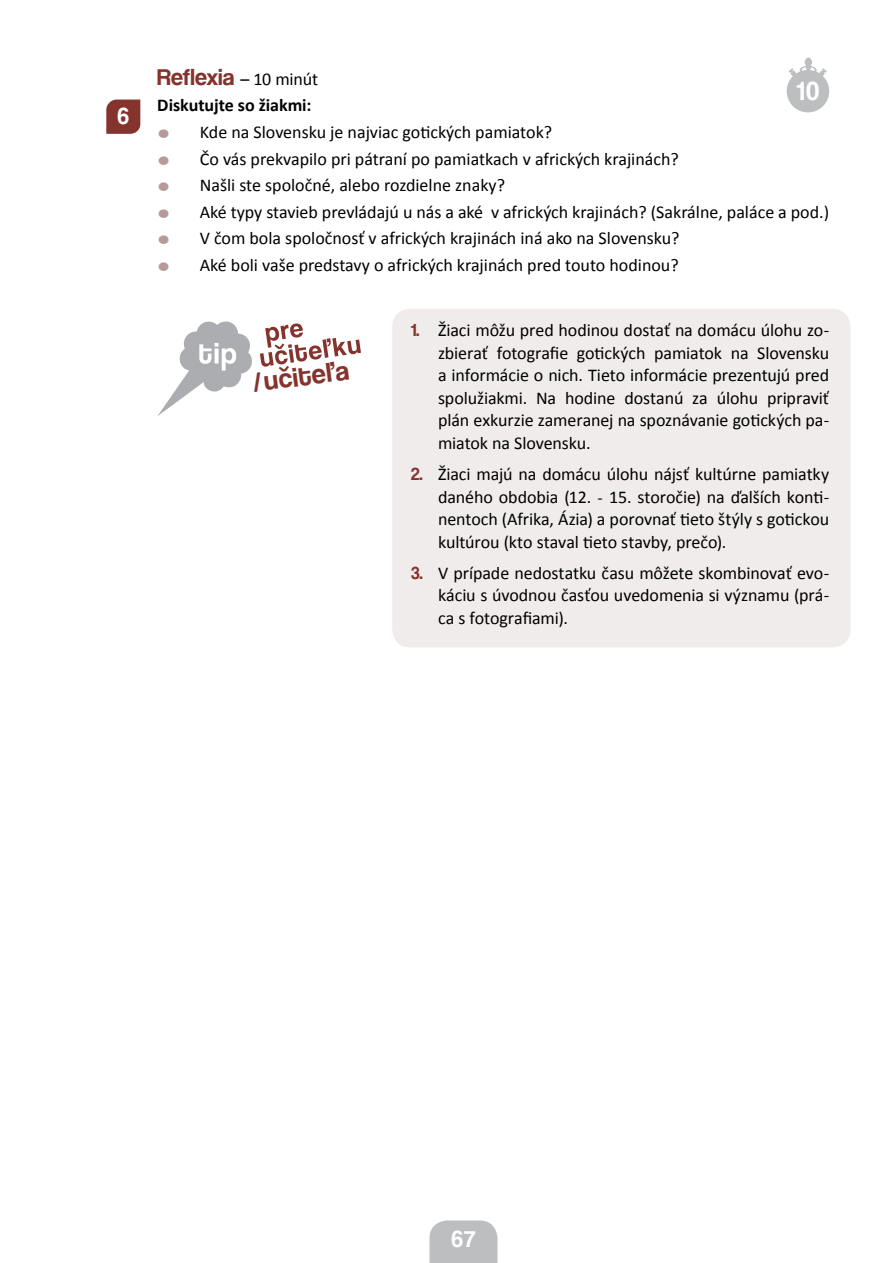
<style>
.page{position:relative;width:893px;height:1263px;background:#fff}
.page>*{position:absolute;margin:0;border:0;box-sizing:border-box;transform-origin:0 0}
.t1{font:28.05px "Coolvetica Rg";color:#85332d}
.t2{font:27px "Coolvetica Rg";color:#fff}
.t3{font:24px "Coolvetica Rg";letter-spacing:.005em;color:#85332d}
.t4{font:24px "Coolvetica Rg";color:#fff}
.t5{font:24px "Coolvetica Rg";color:#fff}
.t6{font:18px/22.5px "Calibri";color:#000;text-align:justify}
.t7{font:700 18px "Calibri";color:#000}
.s1{font-family:"Calibri";font-size:18px;color:#000}
.s2{font-family:"Coolvetica Rg";font-size:30px;color:#b59a99}
.s3{font-family:"Coolvetica Rg";color:#85332d}
</style>
<div class="page">
<svg style="left:429px;top:1220px;width:68px;height:43px;background:#c0c1c3"></svg>
<svg style="left:106px;top:100px;width:34px;height:34px"></svg>
<div style="left:392px;top:309px;width:458px;height:338px;background:#f0ecec;border-radius:18px"></div>
<svg style="left:157px;top:321px;width:95px;height:95px"></svg>
<svg style="left:260px;top:323px;width:101px;height:44px"></svg>
<svg style="left:787px;top:58px;width:42px;height:54px"></svg>
<h3 class="t5" style="left:118px;top:102px;width:13px">6</h3>
<h3 class="t3" style="left:157px;top:63px;width:162px">Reflexia <span class="s1">– 10 minút</span></h3>
<p class="t7" style="left:157px;top:94px;width:155px">Diskutujte so žiakmi:</p>
<p class="t6" style="left:157px;top:121px;width:396px"><span class="s2">•</span> Kde na Slovensku je najviac gotických pamiatok?</p>
<p class="t6" style="left:157px;top:147px;width:523px"><span class="s2">•</span> Čo vás prekvapilo pri pátraní po pamiatkach v afrických krajinách?</p>
<p class="t6" style="left:157px;top:174px;width:349px"><span class="s2">•</span> Našli ste spoločné, alebo rozdielne znaky?</p>
<p class="t6" style="left:157px;top:200px;width:673px"><span class="s2">•</span> Aké typy stavieb prevládajú u nás a aké v afrických krajinách? (Sakrálne, paláce a pod.)</p>
<p class="t6" style="left:157px;top:227px;width:524px"><span class="s2">•</span> V čom bola spoločnosť v afrických krajinách iná ako na Slovensku?</p>
<p class="t6" style="left:157px;top:253px;width:523px"><span class="s2">•</span> Aké boli vaše predstavy o afrických krajinách pred touto hodinou?</p>
<h2 class="t2" style="left:797px;top:75px;width:24px">10</h2>
<h1 class="t1" style="left:251px;top:366px;width:98px;rotate:-7deg">/ učiteľa</h1>
<p class="t6" style="left:438px;top:319px;width:393px;text-indent:-27px"><span class="s3">1.</span> Žiaci môžu pred hodinou dostať na domácu úlohu zo&shy;zbierať fotografie gotických pamiatok na Slovensku a informácie o nich. Tieto informácie prezentujú pred spolužiakmi. Na hodine dostanú za úlohu pripraviť plán exkurzie zameranej na spoznávanie gotických pa&shy;miatok na Slovensku.</p>
<p class="t6" style="left:438px;top:463px;width:393px;text-indent:-27px"><span class="s3">2.</span> Žiaci majú na domácu úlohu nájsť kultúrne pamiatky daného obdobia (12. ˗ 15. storočie) na ďalších konti&shy;nentoch (Afrika, Ázia) a porovnať tieto štýly s gotickou kultúrou (kto staval tieto stavby, prečo).</p>
<p class="t6" style="left:438px;top:561px;width:393px;text-indent:-27px"><span class="s3">3.</span> V prípade nedostatku času môžete skombinovať evo&shy;káciu s úvodnou časťou uvedomenia si významu (prá&shy;ca s fotografiami).</p>
<h3 class="t4" style="left:451px;top:1225px;width:26px">67</h3>
</div>
